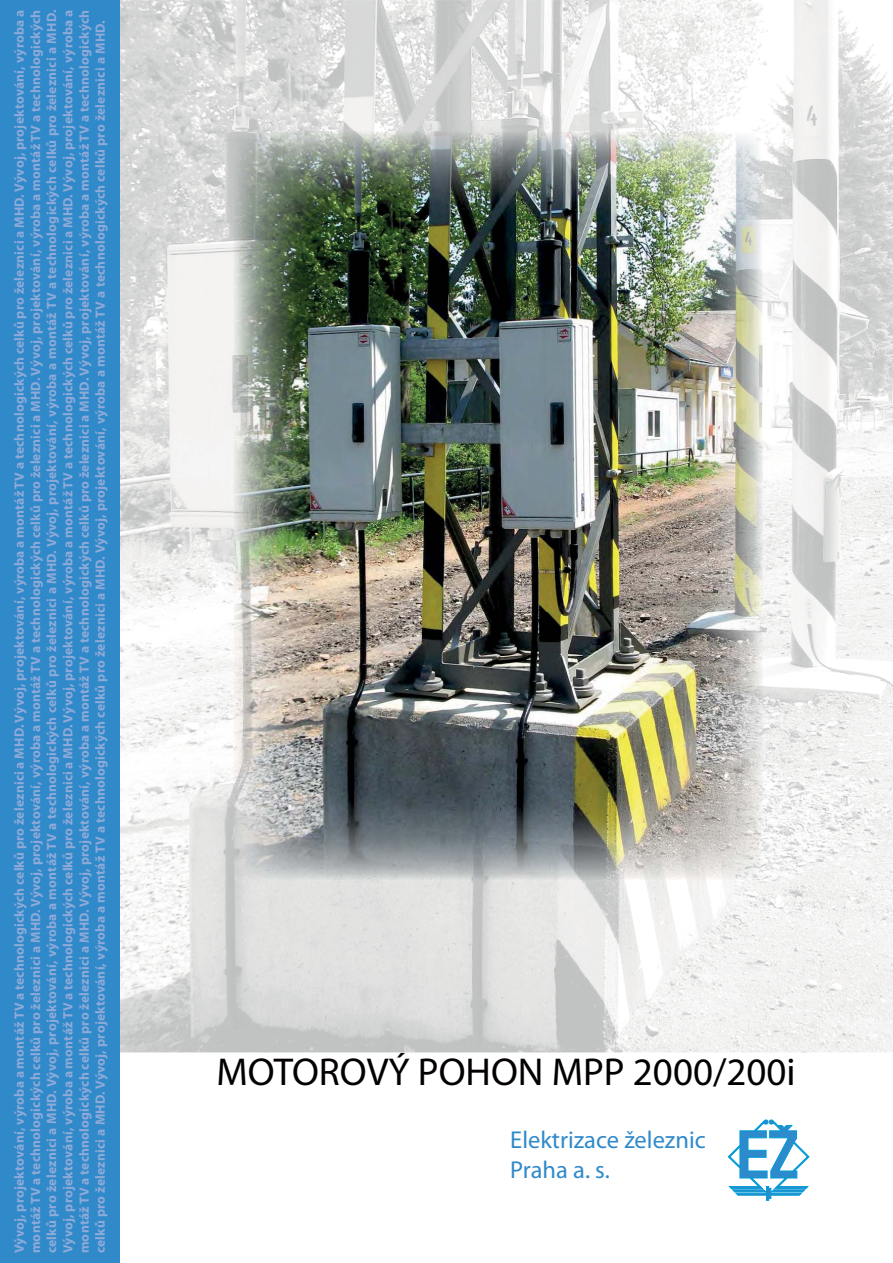
<style>
.page{position:relative;width:893px;height:1263px;background:#fff}
.page>*{position:absolute;margin:0;border:0;box-sizing:border-box;transform-origin:0 0}
.t1{font:39px "Myriad Pro";color:#040000}
.t2{font:24.45px/29.4px "Myriad Pro";color:#308aca}
.t3{font:700 13.5px/16.2px "Myriad Pro";letter-spacing:.015em;color:#8faad8;text-align:justify}
</style>
<div class="page">
<img style="left:119px;top:0;width:146px;height:1052px">
<img style="left:265px;top:0;width:628px;height:157px">
<img style="left:738px;top:157px;width:155px;height:895px">
<img style="left:265px;top:879px;width:473px;height:173px">
<img style="left:234px;top:132px;width:529px;height:747px">
<div style="left:0;top:0;width:119px;height:1263px;background:#308aca"></div>
<svg style="left:728px;top:1120px;width:81px;height:80px"></svg>
<p class="t3" style="left:12px;top:1253px;width:1245px;rotate:-90deg">Vývoj, projektování, výroba a montáž TV a technologických celků pro železnici a MHD. Vývoj, projektování, výroba a montáž TV a technologických celků pro železnici a MHD. Vývoj, projektování, výroba a montáž TV a technologických celků pro železnici a MHD. Vývoj, projektování, výroba a montáž TV a technologických celků pro železnici a MHD. Vývoj, projektování, výroba a montáž TV a technologických celků pro železnici a MHD. Vývoj, projektování, výroba a montáž TV a technologických celků pro železnici a MHD. Vývoj, projektování, výroba a montáž TV a technologických celků pro železnici a MHD.<br>Vývoj, projektování, výroba a montáž TV a technologických celků pro železnici a MHD. Vývoj, projektování, výroba a montáž TV a technologických celků pro železnici a MHD. Vývoj, projektování, výroba a montáž TV a technologických celků pro železnici a MHD. Vývoj, projektování, výroba a montáž TV a technologických celků pro železnici a MHD. Vývoj, projektování, výroba a montáž TV a technologických celků pro železnici a MHD. Vývoj, projektování, výroba a montáž TV a technologických celků pro železnici a MHD. Vývoj, projektování, výroba a montáž TV a technologických celků pro železnici a MHD.</p>
<h1 class="t1" style="left:216px;top:1057px;width:581px">MOTOROVÝ POHON MPP 2000/200i</h1>
<h2 class="t2" style="left:510px;top:1127px;width:197px">Elektrizace železnic<br>Praha a. s.</h2>
</div>
